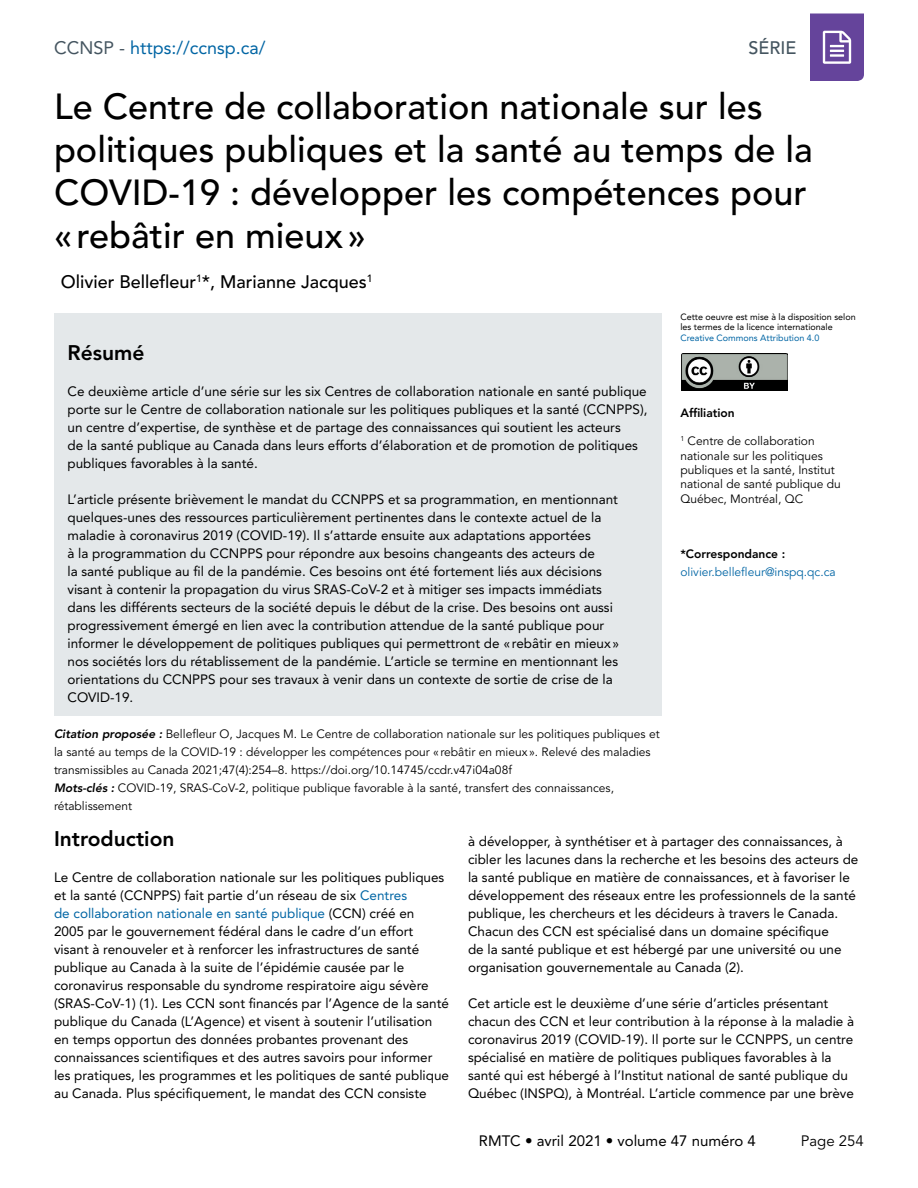
<style>
.page{position:relative;width:918px;height:1188px;background:#fff}
.page>*{position:absolute;margin:0;border:0;box-sizing:border-box;transform-origin:0 0}
.A_-_H2{font:500 36px/43.2px "Avenir LT Std";color:#000}
.A_-_H3{font:800 21px "Avenir LT Std";color:#000}
.A_-_Names{font:500 18px "Avenir LT Std";color:#000}
.t1{font:18px "Avenir LT Std";color:#0065a4}
.t2{font:500 18px "Avenir LT Std";color:#455560}
.t3{font:15px "Avenir LT Std";color:#000}
.t4{font:15px "Avenir LT Std";color:#000}
.A_-_Body{font:13.5px/18px "Avenir LT Std";color:#000}
.A_-_Suggested_Citati{font:12px/18px "Avenir LT Std";color:#000}
.A_-_Sidebar{font:12px/14.4px "Avenir LT Std";color:#000}
.A_-_Sidebar_Corresp{font:12px/18px "Avenir LT Std";color:#0065a4}
.A_-_Sidebar_Header{font:800 12px "Avenir LT Std";color:#000}
.A_-_Table_-_Footnote{font:9px "Avenir LT Std";color:#000}
.A_-_Table_-_Footnote-2{font:9px "Avenir LT Std";color:#0065a4}
.s1{color:#455560}
.s2{font-weight:800;color:#000}
.s3{font-weight:800;font-style:italic}
.s4{color:#0065a4}
</style>
<div class="page">
<svg style="left:810px;top:14px;width:54px;height:67px;background:#7658a6"></svg>
<div style="left:54px;top:313px;width:608px;height:403px;background:#e4e8ea"></div>
<img style="left:682px;top:354px;width:105px;height:37px">
<h3 class="t1" style="left:54px;top:37px;width:213px"><span class="s1">CCNSP -</span> https://ccnsp.ca/</h3>
<h3 class="t2" style="left:748px;top:37px;width:50px">SÉRIE</h3>
<p class="A_-_H2" style="left:54px;top:86px;width:760px">Le Centre de collaboration nationale sur les politiques publiques et la santé au temps de la COVID-19 : développer les compétences pour «rebâtir en mieux»</p>
<p class="A_-_Names" style="left:61px;top:271px;width:314px">Olivier Bellefleur<sup>1</sup>*, Marianne Jacques<sup>1</sup></p>
<p class="A_-_H3" style="left:68px;top:340px;width:78px">Résumé</p>
<p class="A_-_Body" style="left:68px;top:382px;width:582px">Ce deuxième article d’une série sur les six Centres de collaboration nationale en santé publique porte sur le Centre de collaboration nationale sur les politiques publiques et la santé (CCNPPS), un centre d’expertise, de synthèse et de partage des connaissances qui soutient les acteurs<br>de la santé publique au Canada dans leurs efforts d’élaboration et de promotion de politiques publiques favorables à la santé.</p>
<p class="A_-_Body" style="left:68px;top:490px;width:553px">L’article présente brièvement le mandat du CCNPPS et sa programmation, en mentionnant quelques-unes des ressources particulièrement pertinentes dans le contexte actuel de la maladie à coronavirus 2019 (COVID-19). Il s’attarde ensuite aux adaptations apportées<br>à la programmation du CCNPPS pour répondre aux besoins changeants des acteurs de<br>la santé publique au fil de la pandémie. Ces besoins ont été fortement liés aux décisions visant à contenir la propagation du virus SRAS-CoV-2 et à mitiger ses impacts immédiats dans les différents secteurs de la société depuis le début de la crise. Des besoins ont aussi progressivement émergé en lien avec la contribution attendue de la santé publique pour informer le développement de politiques publiques qui permettront de « rebâtir en mieux» nos sociétés lors du rétablissement de la pandémie. L’article se termine en mentionnant les orientations du CCNPPS pour ses travaux à venir dans un contexte de sortie de crise de la COVID-19.</p>
<p class="A_-_Table_-_Footnote" style="left:680px;top:311px;width:177px">Cette oeuvre est mise à la disposition selon</p>
<p class="A_-_Table_-_Footnote" style="left:680px;top:322px;width:154px">les termes de la licence internationale</p>
<p class="A_-_Table_-_Footnote-2" style="left:680px;top:332px;width:141px">Creative Commons Attribution 4.0</p>
<p class="A_-_Sidebar_Header" style="left:680px;top:406px;width:56px">Affiliation</p>
<p class="A_-_Sidebar" style="left:680px;top:434px;width:162px"><sup>1</sup> Centre de collaboration nationale sur les politiques publiques et la santé, Institut national de santé publique du<br>Québec, Montréal, QC</p>
<p class="A_-_Sidebar_Corresp" style="left:680px;top:545px;width:157px"><span class="s2">*Correspondance : </span>olivier.bellefleur@inspq.qc.ca</p>
<p class="A_-_Suggested_Citati" style="left:54px;top:725px;width:607px"><span class="s3">Citation proposée :</span> Bellefleur O, Jacques M. Le Centre de collaboration nationale sur les politiques publiques et la santé au temps de la COVID-19 : développer les compétences pour « rebâtir en mieux ». Relevé des maladies transmissibles au Canada 2021;47(4):254–8. https://doi.org/10.14745/ccdr.v47i04a08f</p>
<p class="A_-_Suggested_Citati" style="left:54px;top:779px;width:562px"><span class="s3">Mots-clés :</span> COVID-19, SRAS-CoV-2, politique publique favorable à la santé, transfert des connaissances, rétablissement</p>
<p class="A_-_H3" style="left:54px;top:826px;width:122px">Introduction</p>
<p class="A_-_Body" style="left:54px;top:868px;width:397px">Le Centre de collaboration nationale sur les politiques publiques et la santé (CCNPPS) fait partie d’un réseau de six <span class="s4">Centres<br>de collaboration nationale en santé publique</span> (CCN) créé en<br>2005 par le gouvernement fédéral dans le cadre d’un effort visant à renouveler et à renforcer les infrastructures de santé publique au Canada à la suite de l’épidémie causée par le coronavirus responsable du syndrome respiratoire aigu sévère (SRAS-CoV-1) (1). Les CCN sont financés par l’Agence de la santé publique du Canada (L’Agence) et visent à soutenir l’utilisation en temps opportun des données probantes provenant des connaissances scientifiques et des autres savoirs pour informer les pratiques, les programmes et les politiques de santé publique au Canada. Plus spécifiquement, le mandat des CCN consiste</p>
<p class="A_-_Body" style="left:468px;top:832px;width:392px">à développer, à synthétiser et à partager des connaissances, à cibler les lacunes dans la recherche et les besoins des acteurs de la santé publique en matière de connaissances, et à favoriser le développement des réseaux entre les professionnels de la santé publique, les chercheurs et les décideurs à travers le Canada.<br>Chacun des CCN est spécialisé dans un domaine spécifique<br>de la santé publique et est hébergé par une université ou une organisation gouvernementale au Canada (2).</p>
<p class="A_-_Body" style="left:468px;top:994px;width:388px">Cet article est le deuxième d’une série d’articles présentant chacun des CCN et leur contribution à la réponse à la maladie à coronavirus 2019 (COVID-19). Il porte sur le CCNPPS, un centre spécialisé en matière de politiques publiques favorables à la santé qui est hébergé à l’Institut national de santé publique du Québec (INSPQ), à Montréal. L’article commence par une brève</p>
<p class="t3" style="left:479px;top:1133px;width:279px">RMTC • avril 2021 • volume 47 numéro 4</p>
<p class="t4" style="left:801px;top:1133px;width:65px">Page 254</p>
</div>
